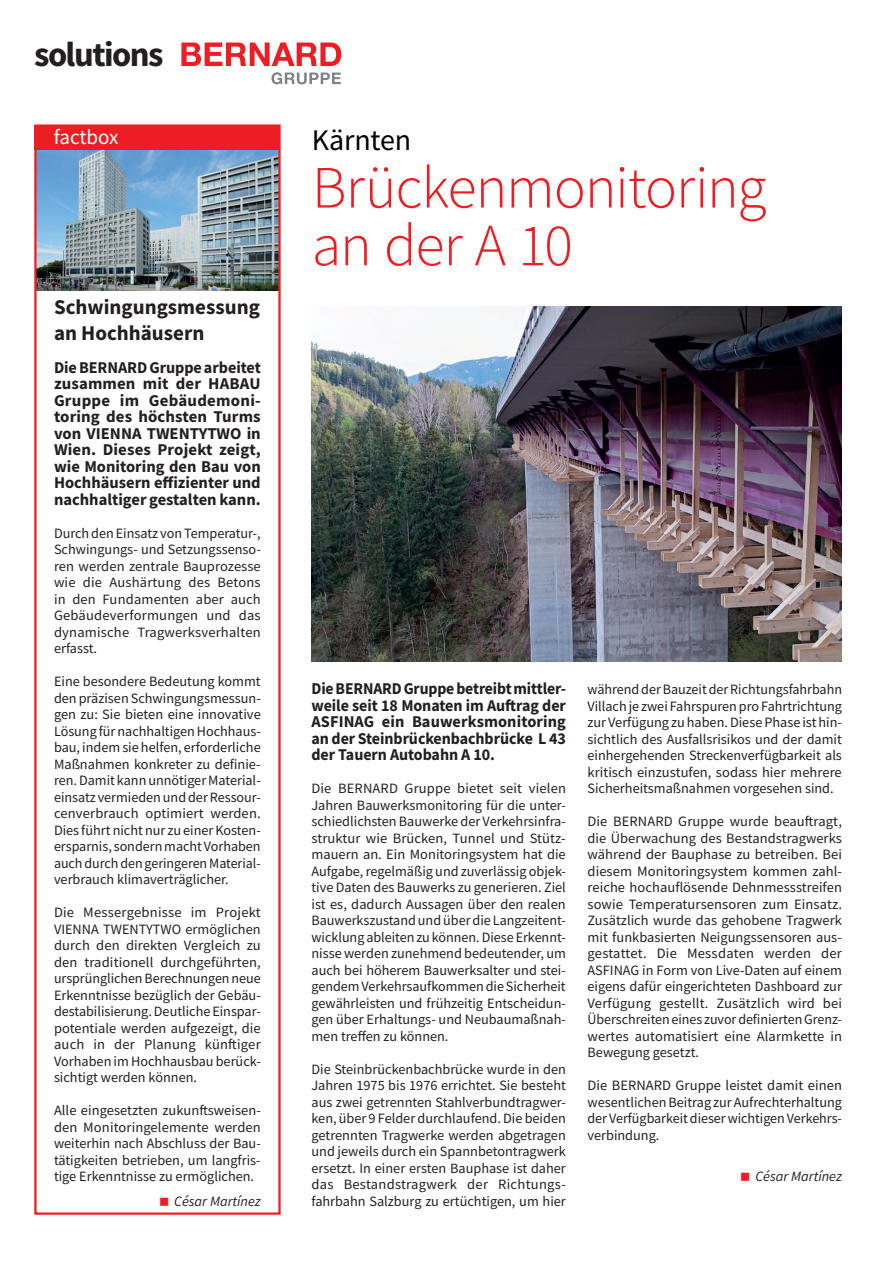
<style>
.page{position:relative;width:893px;height:1263px;background:#fff}
.page>*{position:absolute;margin:0;border:0;box-sizing:border-box;transform-origin:0 0}
.t1{font:300 60px/57.8px "Source Sans Pro";letter-spacing:-.02em;color:#ee1d23}
.t2{font:700 34.65px "Source Sans Pro";letter-spacing:-.04em;color:#231f20}
.t3{font:30px "Source Sans Pro";letter-spacing:-.005em;color:#000001}
.t4{font:700 21px/25.2px "Source Sans Pro";color:#231f20}
.t5{font:21px "Source Sans Pro";letter-spacing:-.005em;color:#fff}
.t6{font:700 16.5px/16.5px "Source Sans Pro";letter-spacing:-.005em;color:#231f20;text-align:justify}
.t7{font:700 16.5px/16.5px "Source Sans Pro";letter-spacing:-.005em;color:#231f20;text-align:justify;scale:.95 1}
.t8{font:14.25px/16.5px "Source Sans Pro";color:#231f20;text-align:justify}
.t9{font:italic 14.25px "Source Sans Pro";color:#231f20}
</style>
<div class="page">
<svg style="left:181px;top:43px;width:160px;height:23px"></svg>
<svg style="left:271px;top:72px;width:70px;height:12px"></svg>
<img style="left:37px;top:150px;width:241px;height:140px">
<img style="left:312px;top:307px;width:530px;height:355px">
<div style="left:34px;top:124px;width:247px;height:1091px;border:2px solid #ee1d23"></div>
<div style="left:34px;top:125px;width:245px;height:25px;background:#ee1d23"></div>
<h2 class="t2" style="left:34px;top:31px;width:131px">solutions</h2>
<h3 class="t5" style="left:54px;top:123px;width:66px">factbox</h3>
<h3 class="t4" style="left:54px;top:294px;width:207px">Schwingungsmessung an Hochhäusern</h3>
<p class="t6" style="left:54px;top:359px;width:208px">Die BERNARD Gruppe arbeitet zusammen mit der HABAU Gruppe im Gebäudemoni&shy;toring des höchsten Turms von VIENNA TWENTYTWO in Wien. Dieses Projekt zeigt, wie Monitoring den Bau von Hochhäusern effizienter und nachhaltiger gestalten kann.</p>
<p class="t8" style="left:54px;top:524px;width:208px">Durch den Einsatz von Temperatur-, Schwingungs- und Setzungssenso&shy;ren werden zentrale Bauprozesse wie die Aushärtung des Betons in den Fundamenten aber auch Gebäudeverformungen und das dynamische Tragwerksverhalten erfasst.</p>
<p class="t8" style="left:54px;top:673px;width:208px">Eine besondere Bedeutung kommt den präzisen Schwingungsmessun&shy;gen zu: Sie bieten eine innovative Lösung für nachhaltigen Hochhaus&shy;bau, indem sie helfen, erforderliche Maßnahmen konkreter zu definie&shy;ren. Damit kann unnötiger Material&shy;einsatz vermieden und der Ressour&shy;cenverbrauch optimiert werden.<br>Dies führt nicht nur zu einer Kosten&shy;ersparnis, sondern macht Vorhaben auch durch den geringeren Material&shy;verbrauch klimaverträglicher.</p>
<p class="t8" style="left:54px;top:904px;width:208px">Die Messergebnisse im Projekt VIENNA TWENTYTWO ermöglichen durch den direkten Vergleich zu den traditionell durchgeführten, ursprünglichen Berechnungen neue Erkenntnisse bezüglich der Gebäu&shy;destabilisierung. Deutliche Einspar&shy;potentiale werden aufgezeigt, die auch in der Planung künftiger Vorhaben im Hochhausbau berück&shy;sichtigt werden können.</p>
<p class="t8" style="left:54px;top:1102px;width:208px">Alle eingesetzten zukunftsweisen&shy;den Monitoringelemente werden weiterhin nach Abschluss der Bau&shy;tätigkeiten betrieben, um langfris&shy;tige Erkenntnisse zu ermöglichen.</p>
<p class="t9" style="left:174px;top:1192px;width:88px">César Martínez</p>
<h3 class="t3" style="left:312px;top:121px;width:101px">Kärnten</h3>
<h1 class="t1" style="left:312px;top:159px;width:456px">Brückenmonitoring an der A 10</h1>
<p class="t7" style="left:311px;top:680px;width:269px">Die BERNARD Gruppe betreibt mittler&shy;weile seit 18 Monaten im Auftrag der ASFINAG ein Bauwerksmonitoring an der Steinbrückenbachbrücke L 43 der Tauern Autobahn A 10.</p>
<p class="t8" style="left:311px;top:780px;width:256px">Die BERNARD Gruppe bietet seit vielen Jahren Bauwerksmonitoring für die unter&shy;schiedlichsten Bauwerke der Verkehrsinfra&shy;struktur wie Brücken, Tunnel und Stütz&shy;mauern an. Ein Monitoringsystem hat die Aufgabe, regelmäßig und zuverlässig objek&shy;tive Daten des Bauwerks zu generieren. Ziel ist es, dadurch Aussagen über den realen Bauwerkszustand und über die Langzeitent&shy;wicklung ableiten zu können. Diese Erkennt&shy;nisse werden zunehmend bedeutender, um auch bei höherem Bauwerksalter und stei&shy;gendem Verkehrsaufkommen die Sicherheit gewährleisten und frühzeitig Entscheidun&shy;gen über Erhaltungs- und Neubaumaßnah&shy;men treffen zu können.</p>
<p class="t8" style="left:311px;top:1061px;width:256px">Die Steinbrückenbachbrücke wurde in den Jahren 1975 bis 1976 errichtet. Sie besteht aus zwei getrennten Stahlverbundtragwer&shy;ken, über 9 Felder durchlaufend. Die beiden getrennten Tragwerke werden abgetragen und jeweils durch ein Spannbetontragwerk ersetzt. In einer ersten Bauphase ist daher das Bestandstragwerk der Richtungs&shy;fahrbahn Salzburg zu ertüchtigen, um hier</p>
<p class="t8" style="left:587px;top:681px;width:256px">während der Bauzeit der Richtungsfahrbahn Villach je zwei Fahrspuren pro Fahrtrichtung zur Verfügung zu haben. Diese Phase ist hin&shy;sichtlich des Ausfallsrisikos und der damit einhergehenden Streckenverfügbarkeit als kritisch einzustufen, sodass hier mehrere Sicherheitsmaßnahmen vorgesehen sind.</p>
<p class="t8" style="left:587px;top:813px;width:256px">Die BERNARD Gruppe wurde beauftragt, die Überwachung des Bestandstragwerks während der Bauphase zu betreiben. Bei diesem Monitoringsystem kommen zahl&shy;reiche hochauflösende Dehnmessstreifen sowie Temperatursensoren zum Einsatz.<br>Zusätzlich wurde das gehobene Tragwerk mit funkbasierten Neigungssensoren aus&shy;gestattet. Die Messdaten werden der ASFINAG in Form von Live-Daten auf einem eigens dafür eingerichteten Dashboard zur Verfügung gestellt. Zusätzlich wird bei Überschreiten eines zuvor definierten Grenz&shy;wertes automatisiert eine Alarmkette in Bewegung gesetzt.</p>
<p class="t8" style="left:587px;top:1077px;width:256px">Die BERNARD Gruppe leistet damit einen wesentlichen Beitrag zur Aufrechterhaltung der Verfügbarkeit dieser wichtigen Verkehrs&shy;verbindung.</p>
<p class="t9" style="left:755px;top:1167px;width:88px">César Martínez</p>
</div>
